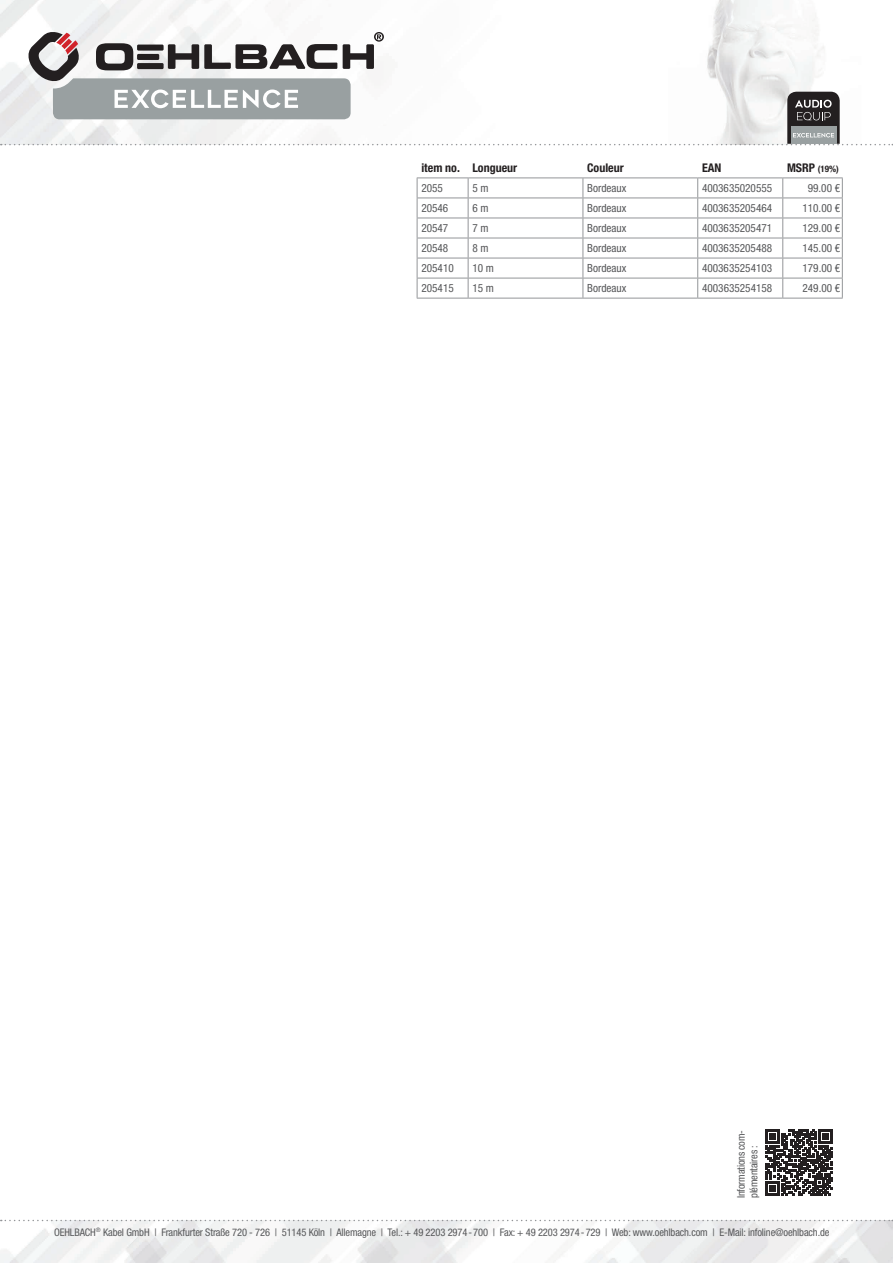
<style>
.page{position:relative;width:893px;height:1263px;background:#fff}
.page>*{position:absolute;margin:0;border:0;box-sizing:border-box;transform-origin:0 0}
.t1{font:700 condensed 12px "Helvetica Neue LTW1 G";color:#231f20}
.t2{font:condensed 11.25px "Helvetica Neue LTW1 G";color:#57585a}
.t3{font:condensed 10.5px/12.6px "Helvetica Neue LTW1 G";letter-spacing:-.01em;color:#57585a}
.t4{font:700 condensed 9px "Helvetica Neue LTW1 G";color:#231f20}
.s1{font-size:12px}
</style>
<div class="page">
<img style="left:0;top:1220px;width:893px;height:43px">
<img style="left:0;top:0;width:818px;height:145px">
<svg style="left:1px;top:1220px;width:892px;height:1px"></svg>
<svg style="left:417px;top:177px;width:426px;height:121px"></svg>
<hr style="left:417px;top:298px;width:51px;height:1px;background:#939598">
<hr style="left:468px;top:298px;width:115px;height:1px;background:#939598">
<hr style="left:583px;top:298px;width:115px;height:1px;background:#939598">
<hr style="left:698px;top:298px;width:85px;height:1px;background:#939598">
<hr style="left:783px;top:298px;width:60px;height:1px;background:#939598">
<hr style="left:417px;top:178px;width:51px;height:1px;background:#939598">
<hr style="left:468px;top:178px;width:115px;height:1px;background:#939598">
<hr style="left:583px;top:178px;width:115px;height:1px;background:#939598">
<hr style="left:698px;top:178px;width:85px;height:1px;background:#939598">
<hr style="left:783px;top:178px;width:60px;height:1px;background:#939598">
<svg style="left:766px;top:1129px;width:66px;height:67px"></svg>
<svg style="left:1px;top:31px;width:892px;height:114px"></svg>
<p class="t1" style="left:421px;top:160px;width:97px">item no. Longueur</p>
<p class="t1" style="left:587px;top:160px;width:38px">Couleur</p>
<p class="t1" style="left:702px;top:160px;width:21px">EAN</p>
<p class="t4" style="left:787px;top:163px;width:53px"><span class="s1">MSRP</span> (19%)</p>
<p class="t2" style="left:421px;top:181px;width:23px">2055</p>
<p class="t2" style="left:472px;top:181px;width:18px">5 m</p>
<p class="t2" style="left:587px;top:181px;width:41px">Bordeaux</p>
<p class="t2" style="left:702px;top:181px;width:72px">4003635020555</p>
<p class="t2" style="left:808px;top:181px;width:34px">99.00 €</p>
<p class="t2" style="left:421px;top:201px;width:28px">20546</p>
<p class="t2" style="left:472px;top:201px;width:18px">6 m</p>
<p class="t2" style="left:587px;top:201px;width:41px">Bordeaux</p>
<p class="t2" style="left:702px;top:201px;width:72px">4003635205464</p>
<p class="t2" style="left:802px;top:201px;width:39px">110.00 €</p>
<p class="t2" style="left:421px;top:221px;width:28px">20547</p>
<p class="t2" style="left:472px;top:221px;width:18px">7 m</p>
<p class="t2" style="left:587px;top:221px;width:41px">Bordeaux</p>
<p class="t2" style="left:702px;top:221px;width:72px">4003635205471</p>
<p class="t2" style="left:802px;top:221px;width:39px">129.00 €</p>
<p class="t2" style="left:421px;top:241px;width:28px">20548</p>
<p class="t2" style="left:472px;top:241px;width:18px">8 m</p>
<p class="t2" style="left:587px;top:241px;width:41px">Bordeaux</p>
<p class="t2" style="left:702px;top:241px;width:72px">4003635205488</p>
<p class="t2" style="left:802px;top:241px;width:39px">145.00 €</p>
<p class="t2" style="left:421px;top:261px;width:34px">205410</p>
<p class="t2" style="left:472px;top:261px;width:23px">10 m</p>
<p class="t2" style="left:587px;top:261px;width:41px">Bordeaux</p>
<p class="t2" style="left:702px;top:261px;width:72px">4003635254103</p>
<p class="t2" style="left:802px;top:261px;width:39px">179.00 €</p>
<p class="t2" style="left:421px;top:281px;width:34px">205415</p>
<p class="t2" style="left:472px;top:281px;width:23px">15 m</p>
<p class="t2" style="left:587px;top:281px;width:41px">Bordeaux</p>
<p class="t2" style="left:702px;top:281px;width:72px">4003635254158</p>
<p class="t2" style="left:802px;top:281px;width:39px">249.00 €</p>
<p class="t3" style="left:735px;top:1198px;width:70px;rotate:-90deg">Informations com&shy;plémentaires :</p>
<p class="t3" style="left:54px;top:1226px;width:777px">OEHLBACH<sup>®</sup> Kabel GmbH | Frankfurter Straße 720 - 726 | 51145 Köln | Allemagne | Tel.: + 49 2203 2974-700 | Fax: + 49 2203 2974-729 | Web: www.oehlbach.com | E-Mail: infoline@oehlbach.de</p>
</div>
